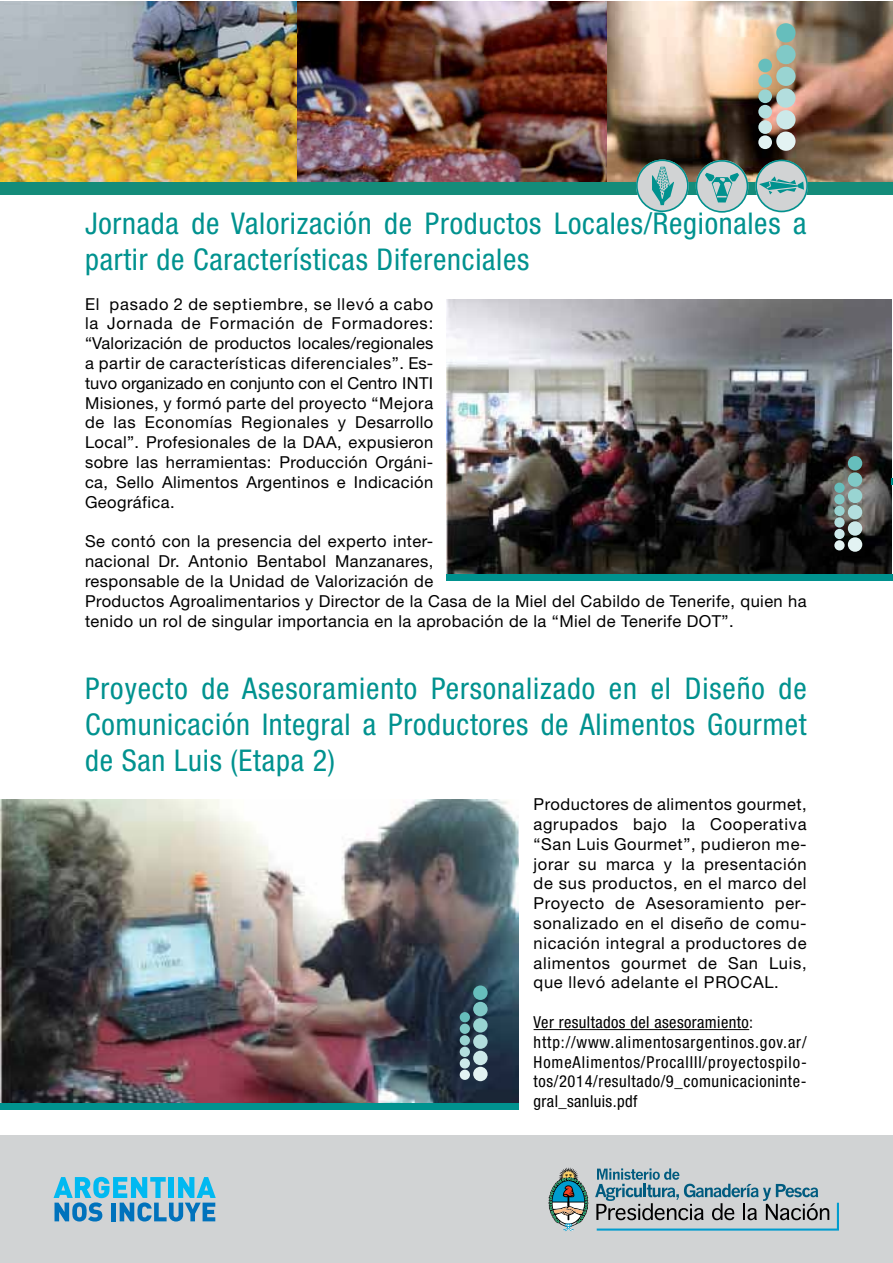
<style>
.page{position:relative;width:893px;height:1263px;background:#fff}
.page>*{position:absolute;margin:0;border:0;box-sizing:border-box;transform-origin:0 0}
.t1{font:condensed 30px/36px "Helvetica Neue LT Std";letter-spacing:.025em;color:#00928f}
.t2{font:16.5px/19.8px "Helvetica Neue LT Std";letter-spacing:.025em;color:#000;text-align:justify}
.t3{font:condensed 16.5px/19.8px "Helvetica Neue LT Std";letter-spacing:.04em;color:#000}
</style>
<div class="page">
<img style="left:0;top:1px;width:586px;height:181px">
<img style="left:586px;top:1px;width:306px;height:181px">
<div style="left:0;top:182px;width:892px;height:12px;background:#148c7a"></div>
<svg style="left:636px;top:159px;width:172px;height:54px;background:#98b4b1"></svg>
<div style="left:776px;top:23px;width:20px;height:20px;background:#66bebc;border-radius:50%"></div>
<div style="left:776px;top:45px;width:20px;height:19px;background:#80c9c7;border-radius:50%"></div>
<div style="left:776px;top:67px;width:20px;height:19px;background:#99d4d2;border-radius:50%"></div>
<div style="left:776px;top:88px;width:20px;height:20px;background:#b3dede;border-radius:50%"></div>
<div style="left:776px;top:110px;width:20px;height:19px;background:#cce9e9;border-radius:50%"></div>
<div style="left:776px;top:131px;width:20px;height:20px;background:#e3f3f3;border-radius:50%"></div>
<div style="left:758px;top:59px;width:14px;height:13px;background:#66bebc;border-radius:50%"></div>
<div style="left:758px;top:74px;width:14px;height:14px;background:#80c9c7;border-radius:50%"></div>
<div style="left:758px;top:89px;width:14px;height:14px;background:#99d4d2;border-radius:50%"></div>
<div style="left:758px;top:105px;width:14px;height:14px;background:#b3dede;border-radius:50%"></div>
<div style="left:758px;top:120px;width:14px;height:14px;background:#cce9e9;border-radius:50%"></div>
<div style="left:758px;top:135px;width:14px;height:14px;background:#e3f3f3;border-radius:50%"></div>
<div style="left:0;top:1135px;width:892px;height:128px;background:#d1d3d4"></div>
<svg style="left:548px;top:1167px;width:41px;height:64px"></svg>
<svg style="left:595px;top:1168px;width:244px;height:62px"></svg>
<svg style="left:54px;top:1177px;width:162px;height:44px"></svg>
<hr style="left:534px;top:1029px;width:215px;height:1px;background:#000">
<img style="left:446px;top:300px;width:446px;height:274px">
<div style="left:848px;top:456px;width:14px;height:14px;background:#66bebc;border-radius:50%"></div>
<div style="left:848px;top:472px;width:14px;height:15px;background:#80c9c7;border-radius:50%"></div>
<div style="left:848px;top:489px;width:14px;height:14px;background:#99d4d2;border-radius:50%"></div>
<div style="left:848px;top:505px;width:14px;height:14px;background:#b3dede;border-radius:50%"></div>
<div style="left:848px;top:521px;width:14px;height:15px;background:#cce9e9;border-radius:50%"></div>
<div style="left:848px;top:537px;width:14px;height:15px;background:#e3f3f3;border-radius:50%"></div>
<div style="left:834px;top:483px;width:11px;height:10px;background:#66bebc;border-radius:50%"></div>
<div style="left:834px;top:494px;width:11px;height:10px;background:#80c9c7;border-radius:50%"></div>
<div style="left:834px;top:506px;width:11px;height:10px;background:#99d4d2;border-radius:50%"></div>
<div style="left:834px;top:517px;width:11px;height:11px;background:#b3dede;border-radius:50%"></div>
<div style="left:834px;top:529px;width:11px;height:10px;background:#cce9e9;border-radius:50%"></div>
<div style="left:834px;top:540px;width:11px;height:10px;background:#e3f3f3;border-radius:50%"></div>
<div style="left:446px;top:574px;width:446px;height:6px;background:#00928f"></div>
<img style="left:0;top:799px;width:519px;height:304px">
<div style="left:473px;top:985px;width:15px;height:15px;background:#66bebc;border-radius:50%"></div>
<div style="left:473px;top:1002px;width:15px;height:14px;background:#80c9c7;border-radius:50%"></div>
<div style="left:473px;top:1018px;width:15px;height:14px;background:#99d4d2;border-radius:50%"></div>
<div style="left:473px;top:1034px;width:15px;height:15px;background:#b3dede;border-radius:50%"></div>
<div style="left:473px;top:1051px;width:15px;height:14px;background:#cce9e9;border-radius:50%"></div>
<div style="left:473px;top:1067px;width:15px;height:14px;background:#e3f3f3;border-radius:50%"></div>
<div style="left:460px;top:1012px;width:10px;height:10px;background:#66bebc;border-radius:50%"></div>
<div style="left:460px;top:1023px;width:10px;height:11px;background:#80c9c7;border-radius:50%"></div>
<div style="left:460px;top:1035px;width:10px;height:10px;background:#99d4d2;border-radius:50%"></div>
<div style="left:460px;top:1047px;width:10px;height:10px;background:#b3dede;border-radius:50%"></div>
<div style="left:460px;top:1058px;width:10px;height:10px;background:#cce9e9;border-radius:50%"></div>
<div style="left:460px;top:1070px;width:10px;height:10px;background:#e3f3f3;border-radius:50%"></div>
<div style="left:0;top:1103px;width:519px;height:7px;background:#00928f"></div>
<h1 class="t1" style="left:85px;top:205px;width:723px">Jornada de Valorización de Productos Locales/Regionales a partir de Características Diferenciales</h1>
<p class="t2" style="left:85px;top:294px;width:350px">El pasado 2 de septiembre, se llevó a cabo la Jornada de Formación de Formadores: “Valorización de productos locales/regionales a partir de características diferenciales”. Es&shy;tuvo organizado en conjunto con el Centro INTI Misiones, y formó parte del proyecto “Mejora de las Economías Regionales y Desarrollo Local”. Profesionales de la DAA, expusieron sobre las herramientas: Producción Orgáni&shy;ca, Sello Alimentos Argentinos e Indicación Geográfica.</p>
<p class="t2" style="left:85px;top:531px;width:723px;text-align:left">Se contó con la presencia del experto inter-<br>nacional Dr. Antonio Bentabol Manzanares,<br>responsable de la Unidad de Valorización de<br>Productos Agroalimentarios y Director de la Casa de la Miel del Cabildo de Tenerife, quien ha tenido un rol de singular importancia en la aprobación de la “Miel de Tenerife DOT”.</p>
<h1 class="t1" style="left:85px;top:670px;width:723px;text-align:justify">Proyecto de Asesoramiento Personalizado en el Diseño de Comunicación Integral a Productores de Alimentos Gourmet de San Luis (Etapa 2)</h1>
<p class="t2" style="left:534px;top:794px;width:275px">Productores de alimentos gourmet, agrupados bajo la Cooperativa “San Luis Gourmet”, pudieron me&shy;jorar su marca y la presentación de sus productos, en el marco del Proyecto de Asesoramiento per&shy;sonalizado en el diseño de comu&shy;nicación integral a productores de alimentos gourmet de San Luis, que llevó adelante el PROCAL.</p>
<p class="t3" style="left:534px;top:1012px;width:275px">Ver resultados del asesoramiento: http://www.alimentosargentinos.gov.ar/ HomeAlimentos/ProcalIII/proyectospilo&shy;tos/2014/resultado/9_comunicacioninte&shy;gral_sanluis.pdf</p>
</div>
